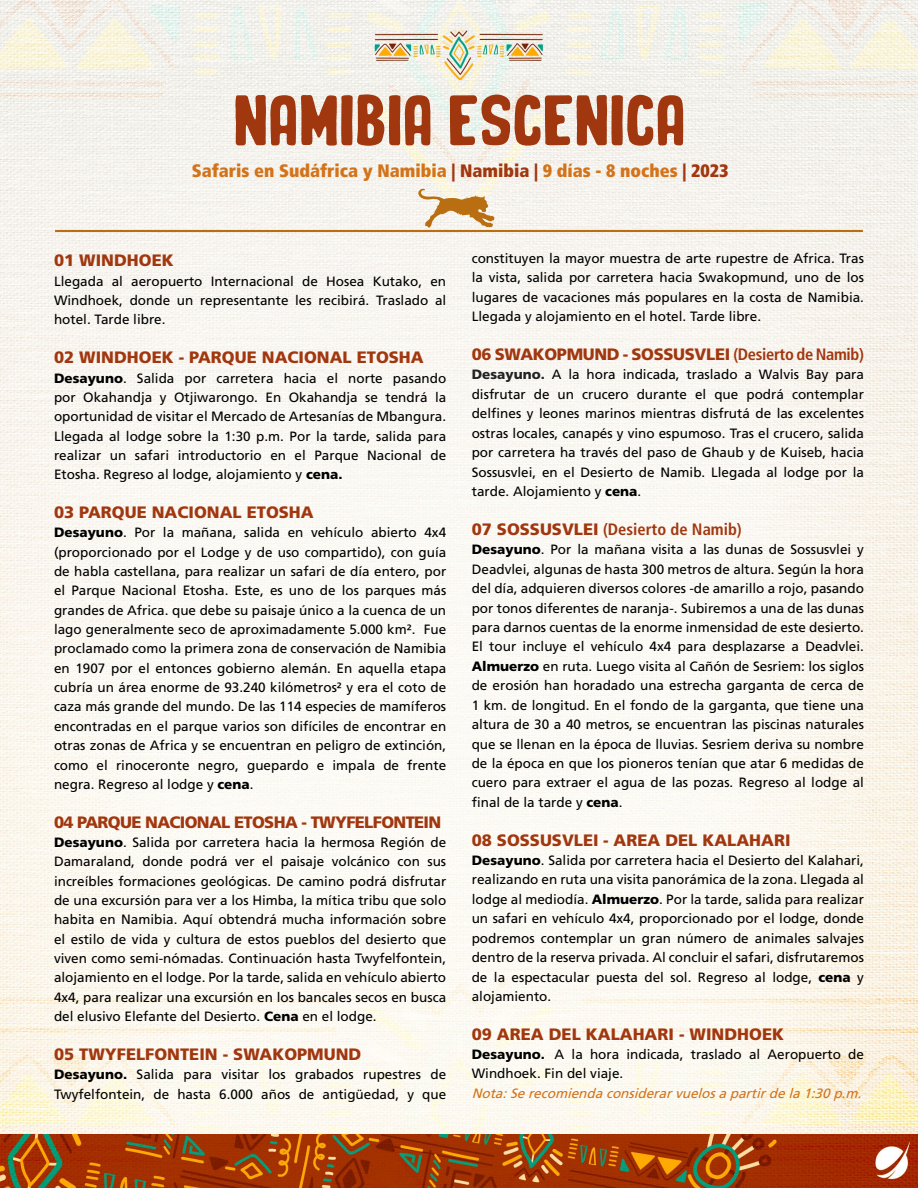
<style>
.page{position:relative;width:918px;height:1188px;background:#fff}
.page>*{position:absolute;margin:0;border:0;box-sizing:border-box;transform-origin:0 0}
.t1{font:60px "Organic Brand";color:#a1370f}
.t2{font:900 condensed 18px "Frutiger";color:#d3731a}
.t3{font:900 16.5px "Frutiger";color:#a1370f}
.t4{font:900 16.5px "Frutiger";letter-spacing:-.02em;color:#a1370f}
.t5{font:900 16.5px "Frutiger";letter-spacing:-.04em;color:#a1370f}
.t6{font:700 condensed 16.5px "Frutiger";color:#a1370f}
.t7{font:13.5px/19.4px "Frutiger";color:#000;text-align:justify}
.t8{font:italic 13.5px "Frutiger";color:#d3731a}
.s1{color:#a1370f}
.s2{font-weight:900}
.s3{font-weight:700;font-stretch:condensed}
.s4{font-weight:900;color:#222223}
.s5{font-weight:900;font-stretch:normal}
</style>
<div class="page">
<img style="left:0;top:1px;width:918px;height:1133px">
<img style="left:0;top:1134px;width:918px;height:54px">
<hr style="left:55px;top:230px;width:808px;height:2px;background:#b96e12">
<svg style="left:416px;top:188px;width:79px;height:41px"></svg>
<h1 class="t1" style="left:234px;top:87px;width:454px">NAMIBIA ESCENICA</h1>
<h2 class="t2" style="left:192px;top:160px;width:538px">Safaris en Sudáfrica y Namibia <span class="s1">| Namibia |</span> 9 días - 8 noches <span class="s1">| 2023</span></h2>
<p class="t3" style="left:54px;top:251px;width:121px">01 WINDHOEK</p>
<p class="t7" style="left:54px;top:271px;width:394px">Llegada al aeropuerto Internacional de Hosea Kutako, en Windhoek, donde un representante les recibirá. Traslado al hotel. Tarde libre.</p>
<p class="t3" style="left:54px;top:347px;width:371px">02 WINDHOEK - PARQUE NACIONAL ETOSHA</p>
<p class="t7" style="left:54px;top:368px;width:394px"><span class="s2">Desayuno</span>. Salida por carretera hacia el norte pasando por Okahandja y Otjiwarongo. En Okahandja se tendrá la oportunidad de visitar el Mercado de Artesanías de Mbangura.<br>Llegada al lodge sobre la 1:30 p.m. Por la tarde, salida para realizar un safari introductorio en el Parque Nacional de Etosha. Regreso al lodge, alojamiento y <span class="s2">cena.</span></p>
<p class="t3" style="left:54px;top:502px;width:261px">03 PARQUE NACIONAL ETOSHA</p>
<p class="t7" style="left:54px;top:523px;width:394px"><span class="s2">Desayuno</span>. Por la mañana, salida en vehículo abierto 4x4 (proporcionado por el Lodge y de uso compartido), con guía de habla castellana, para realizar un safari de día entero, por el Parque Nacional Etosha. Este, es uno de los parques más grandes de Africa. que debe su paisaje único a la cuenca de un lago generalmente seco de aproximadamente 5.000 km². Fue proclamado como la primera zona de conservación de Namibia en 1907 por el entonces gobierno alemán. En aquella etapa cubría un área enorme de 93.240 kilómetros² y era el coto de caza más grande del mundo. De las 114 especies de mamíferos encontradas en el parque varios son difíciles de encontrar en otras zonas de Africa y se encuentran en peligro de extinción, como el rinoceronte negro, guepardo e impala de frente negra. Regreso al lodge y <span class="s2">cena</span>.</p>
<p class="t5" style="left:54px;top:812px;width:389px">04 PARQUE NACIONAL ETOSHA - TWYFELFONTEIN</p>
<p class="t7" style="left:54px;top:832px;width:394px"><span class="s2">Desayuno</span>. Salida por carretera hacia la hermosa Región de Damaraland, donde podrá ver el paisaje volcánico con sus increíbles formaciones geológicas. De camino podrá disfrutar de una excursión para ver a los Himba, la mítica tribu que solo habita en Namibia. Aquí obtendrá mucha información sobre el estilo de vida y cultura de estos pueblos del desierto que viven como semi-nómadas. Continuación hasta Twyfelfontein, alojamiento en el lodge. Por la tarde, salida en vehículo abierto 4x4, para realizar una excursión en los bancales secos en busca del elusivo Elefante del Desierto. <span class="s2">Cena</span> en el lodge.</p>
<p class="t3" style="left:54px;top:1044px;width:309px">05 TWYFELFONTEIN - SWAKOPMUND</p>
<p class="t7" style="left:54px;top:1065px;width:394px"><span class="s2">Desayuno.</span> Salida para visitar los grabados rupestres de<br>Twyfelfontein, de hasta 6.000 años de antigüedad, y que</p>
<p class="t7" style="left:472px;top:249px;width:394px">constituyen la mayor muestra de arte rupestre de Africa. Tras la vista, salida por carretera hacia Swakopmund, uno de los lugares de vacaciones más populares en la costa de Namibia.<br>Llegada y alojamiento en el hotel. Tarde libre.</p>
<p class="t4" style="left:472px;top:344px;width:394px">06 SWAKOPMUND - SOSSUSVLEI <span class="s3">(Desierto de Namib)</span></p>
<p class="t7" style="left:472px;top:365px;width:394px"><span class="s4">Desayuno.</span> A la hora indicada, traslado a Walvis Bay para disfrutar de un crucero durante el que podrá contemplar delfines y leones marinos mientras disfrutá de las excelentes ostras locales, canapés y vino espumoso. Tras el crucero, salida por carretera ha través del paso de Ghaub y de Kuiseb, hacia Sossusvlei, en el Desierto de Namib. Llegada al lodge por la tarde. Alojamiento y <span class="s2">cena</span>.</p>
<p class="t6" style="left:472px;top:519px;width:272px"><span class="s5">07 SOSSUSVLEI</span> (Desierto de Namib)</p>
<p class="t7" style="left:472px;top:540px;width:394px"><span class="s2">Desayuno</span>. Por la mañana visita a las dunas de Sossusvlei y Deadvlei, algunas de hasta 300 metros de altura. Según la hora del día, adquieren diversos colores -de amarillo a rojo, pasando por tonos diferentes de naranja-. Subiremos a una de las dunas para darnos cuentas de la enorme inmensidad de este desierto.<br>El tour incluye el vehículo 4x4 para desplazarse a Deadvlei.<br><span class="s2">Almuerzo</span> en ruta. Luego visita al Cañón de Sesriem: los siglos de erosión han horadado una estrecha garganta de cerca de 1 km. de longitud. En el fondo de la garganta, que tiene una altura de 30 a 40 metros, se encuentran las piscinas naturales que se llenan en la época de lluvias. Sesriem deriva su nombre de la época en que los pioneros tenían que atar 6 medidas de cuero para extraer el agua de las pozas. Regreso al lodge al final de la tarde y <span class="s2">cena</span>.</p>
<p class="t3" style="left:472px;top:830px;width:320px">08 SOSSUSVLEI - AREA DEL KALAHARI</p>
<p class="t7" style="left:472px;top:850px;width:394px"><span class="s2">Desayuno</span>. Salida por carretera hacia el Desierto del Kalahari, realizando en ruta una visita panorámica de la zona. Llegada al lodge al mediodía. <span class="s2">Almuerzo</span>. Por la tarde, salida para realizar un safari en vehículo 4x4, proporcionado por el lodge, donde podremos contemplar un gran número de animales salvajes dentro de la reserva privada. Al concluir el safari, disfrutaremos de la espectacular puesta del sol. Regreso al lodge, <span class="s2">cena</span> y alojamiento.</p>
<p class="t3" style="left:472px;top:1024px;width:314px">09 AREA DEL KALAHARI - WINDHOEK</p>
<p class="t7" style="left:472px;top:1045px;width:394px"><span class="s2">Desayuno.</span> A la hora indicada, traslado al Aeropuerto de<br>Windhoek. Fin del viaje.</p>
<p class="t8" style="left:472px;top:1085px;width:395px">Nota:Serecomiendaconsiderarvuelosapartirdela1:30p.m.</p>
</div>
